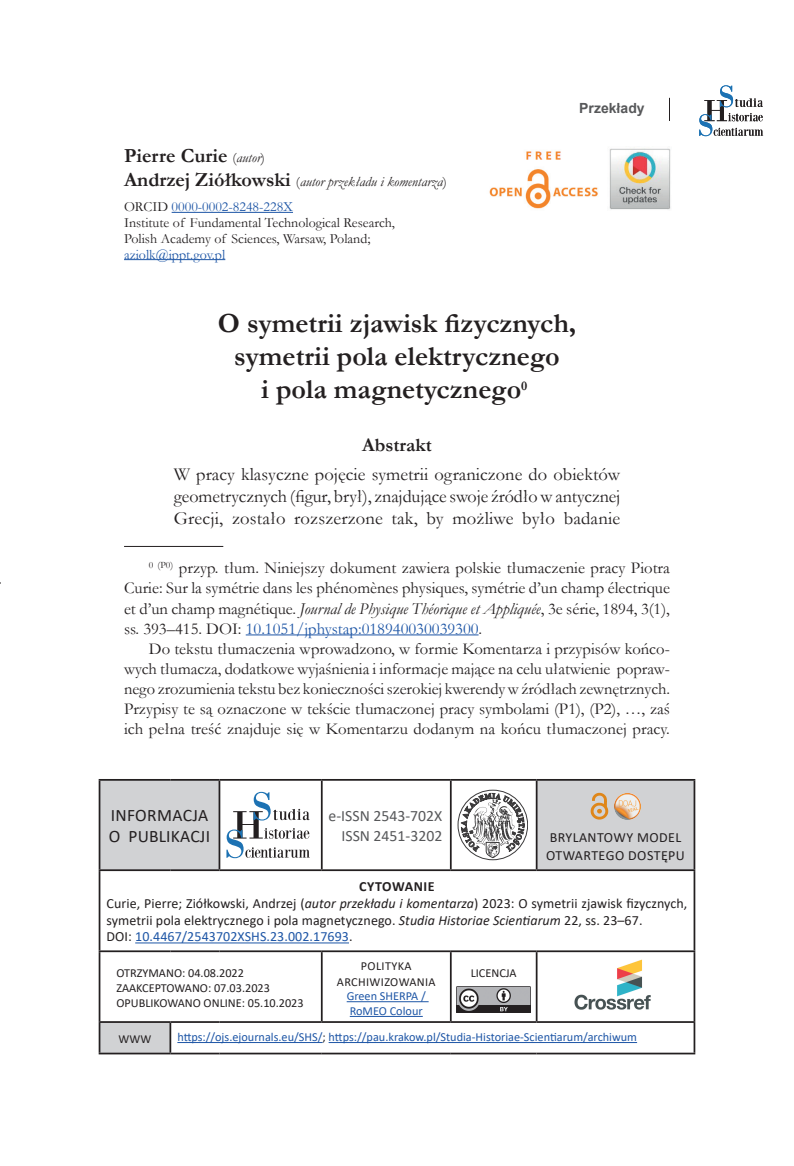
<style>
.page{position:relative;width:794px;height:1166px;background:#fff}
.page>*{position:absolute;margin:0;border:0;box-sizing:border-box;transform-origin:0 0}
.t1{font:700 28px/33.2px "Garamond";color:#231f20;text-align:center}
.t2{font:700 20.12px "Garamond";color:#231f20}
.t3{font:700 19.25px "Garamond";color:#231f20}
.t4{font:18.38px/21.9px "Garamond";letter-spacing:.01em;color:#231f20;text-align:justify}
.t5{font:17.5px/21px "Calibri";letter-spacing:.01em;color:#231f20}
.t6{font:16.62px/20.1px "Garamond";color:#231f20;text-align:justify}
.t7{font:15.75px/19.2px "Calibri";color:#57585a;text-align:right}
.t8{font:14px/16.8px "Calibri";letter-spacing:.005em;color:#231f20}
.t9{font:14px/15.8px "Garamond";color:#231f20}
.t10{font:italic 14px/25.7px "Garamond";color:#231f20}
.t11{font:14px/17.5px "Calibri";letter-spacing:.03em;color:#231f20}
.t12{font:14px "Garamond";color:#1e56a6}
.t13{font:700 14px "Arial";color:#57585a}
.t14{font:12.25px/14.7px "Calibri";color:#1e56a6}
.t15{font:12.25px/14.7px "Calibri";color:#231f20}
.t16{font:12.25px/15.2px "Calibri";letter-spacing:.03em;color:#231f20;text-align:center}
.s1{font-weight:400;font-size:14px}
.s2{font-weight:400;font-style:italic;font-size:14px}
.s3{font-weight:700;font-style:normal;font-size:20.12px}
.s4{font-style:normal}
.s5{font-style:normal;color:#1e56a6}
.s6{font-style:italic}
.s7{color:#1e56a6}
.s8{font-weight:700}
.s9{color:#231f20}
</style>
<div class="page">
<svg style="left:669px;top:98px;width:1px;height:23px"></svg>
<hr style="left:172px;top:212px;width:121px;height:1px;background:#1e56a6">
<hr style="left:124px;top:259px;width:101px;height:1px;background:#1e56a6">
<hr style="left:124px;top:546px;width:99px;height:1px;background:#231f20">
<hr style="left:246px;top:634px;width:232px;height:1px;background:#1e56a6">
<img style="left:609px;top:148px;width:62px;height:62px">
<img style="left:489px;top:151px;width:109px;height:58px">
<svg style="left:100px;top:781px;width:593px;height:271px"></svg>
<hr style="left:99px;top:779px;width:71px;height:2px;background:#231f20">
<hr style="left:99px;top:781px;width:1px;height:88px;background:#231f20">
<hr style="left:170px;top:779px;width:49px;height:2px;background:#231f20">
<hr style="left:219px;top:779px;width:103px;height:2px;background:#231f20">
<hr style="left:219px;top:781px;width:1px;height:88px;background:#231f20">
<hr style="left:322px;top:779px;width:129px;height:2px;background:#231f20">
<hr style="left:321px;top:781px;width:2px;height:88px;background:#231f20">
<hr style="left:451px;top:779px;width:85px;height:2px;background:#231f20">
<hr style="left:450px;top:781px;width:2px;height:88px;background:#231f20">
<hr style="left:536px;top:779px;width:159px;height:2px;background:#231f20">
<hr style="left:536px;top:781px;width:1px;height:88px;background:#231f20">
<hr style="left:693px;top:781px;width:2px;height:88px;background:#231f20">
<hr style="left:99px;top:869px;width:71px;height:2px;background:#231f20">
<hr style="left:99px;top:871px;width:1px;height:79px;background:#231f20">
<hr style="left:170px;top:869px;width:49px;height:2px;background:#231f20">
<hr style="left:219px;top:869px;width:103px;height:2px;background:#231f20">
<hr style="left:322px;top:869px;width:129px;height:2px;background:#231f20">
<hr style="left:451px;top:869px;width:85px;height:2px;background:#231f20">
<hr style="left:536px;top:869px;width:159px;height:2px;background:#231f20">
<hr style="left:693px;top:871px;width:2px;height:79px;background:#231f20">
<hr style="left:99px;top:950px;width:71px;height:2px;background:#231f20">
<hr style="left:99px;top:952px;width:1px;height:69px;background:#231f20">
<hr style="left:170px;top:950px;width:49px;height:2px;background:#231f20">
<hr style="left:219px;top:950px;width:103px;height:2px;background:#231f20">
<hr style="left:322px;top:950px;width:129px;height:2px;background:#231f20">
<hr style="left:321px;top:952px;width:2px;height:69px;background:#231f20">
<hr style="left:451px;top:950px;width:85px;height:2px;background:#231f20">
<hr style="left:450px;top:952px;width:2px;height:69px;background:#231f20">
<hr style="left:536px;top:950px;width:159px;height:2px;background:#231f20">
<hr style="left:536px;top:952px;width:1px;height:69px;background:#231f20">
<hr style="left:693px;top:952px;width:2px;height:69px;background:#231f20">
<hr style="left:99px;top:1021px;width:71px;height:2px;background:#231f20">
<svg style="left:99px;top:1023px;width:1px;height:29px"></svg>
<hr style="left:170px;top:1021px;width:49px;height:2px;background:#231f20">
<hr style="left:169px;top:1023px;width:2px;height:29px;background:#231f20">
<hr style="left:219px;top:1021px;width:103px;height:2px;background:#231f20">
<hr style="left:322px;top:1021px;width:129px;height:2px;background:#231f20">
<hr style="left:451px;top:1021px;width:85px;height:2px;background:#231f20">
<hr style="left:536px;top:1021px;width:159px;height:2px;background:#231f20">
<hr style="left:693px;top:1023px;width:2px;height:29px;background:#231f20">
<hr style="left:99px;top:1052px;width:71px;height:2px;background:#231f20">
<hr style="left:170px;top:1052px;width:49px;height:2px;background:#231f20">
<hr style="left:219px;top:1052px;width:103px;height:2px;background:#231f20">
<hr style="left:322px;top:1052px;width:129px;height:2px;background:#231f20">
<hr style="left:451px;top:1052px;width:85px;height:2px;background:#231f20">
<hr style="left:536px;top:1052px;width:159px;height:2px;background:#231f20">
<svg style="left:226px;top:792px;width:84px;height:66px"></svg>
<svg style="left:461px;top:790px;width:63px;height:68px"></svg>
<img style="left:590px;top:792px;width:18px;height:28px">
<img style="left:614px;top:793px;width:27px;height:27px">
<hr style="left:135px;top:942px;width:214px;height:1px;background:#1e56a6">
<hr style="left:347px;top:1001px;width:81px;height:1px;background:#1e56a6">
<hr style="left:350px;top:1016px;width:73px;height:1px;background:#1e56a6">
<img style="left:457px;top:987px;width:73px;height:25px">
<img style="left:573px;top:958px;width:79px;height:57px">
<hr style="left:177px;top:1042px;width:145px;height:1px;background:#1e56a6">
<hr style="left:329px;top:1042px;width:308px;height:1px;background:#1e56a6">
<svg style="left:699px;top:85px;width:64px;height:51px"></svg>
<p class="t2" style="left:124px;top:142px;width:142px">Pierre Curie <span class="s1">(</span><span class="s2">autor</span><span class="s1">)</span></p>
<p class="t10" style="left:124px;top:168px;width:324px"><span class="s3">Andrzej Ziółkowski</span> <span class="s4">(</span>autor przekładu i komentarza<span class="s4">)<br>ORCID</span> <span class="s5">0000-0002-8248-228X</span></p>
<p class="t9" style="left:124px;top:214px;width:272px">Institute of Fundamental Technological Research,<br>Polish Academy of Sciences, Warsaw, Poland;</p>
<p class="t12" style="left:124px;top:245px;width:103px">aziolk@ippt.gov.pl</p>
<p class="t13" style="left:579px;top:99px;width:67px">Przekłady</p>
<h1 class="t1" style="left:218px;top:306px;width:360px">O symetrii zjawisk fizycznych, symetrii pola elektrycznego<br>i pola magnetycznego<sup>0</sup></h1>
<p class="t3" style="left:362px;top:431px;width:71px">Abstrakt</p>
<p class="t4" style="left:174px;top:463px;width:448px">W pracy klasyczne pojęcie symetrii ograniczone do obiektów geometrycznych (figur, brył), znajdujące swoje źródło w antycznej Grecji, zostało rozszerzone tak, by możliwe było badanie</p>
<p class="t6" style="left:124px;top:557px;width:547px;text-indent:25px"><sup>0</sup> <sup>(P0)</sup> przyp. tłum. Niniejszy dokument zawiera polskie tłumaczenie pracy Piotra Curie: Sur la symétrie dans les phénomènes physiques, symétrie d’un champ électrique et d’un champ magnétique. <span class="s6">Journal de Physique Théorique et Appliquée</span>, 3e série, 1894, 3(1), ss. 393–415. DOI: <span class="s7">10.1051/jphystap:018940030039300</span>.</p>
<p class="t6" style="left:124px;top:638px;width:547px;text-indent:25px">Do tekstu tłumaczenia wprowadzono, w formie Komentarza i przypisów końco&shy;wych tłumacza, dodatkowe wyjaśnienia i informacje mające na celu ułatwienie popraw&shy;nego zrozumienia tekstu bez konieczności szerokiej kwerendy w źródłach zewnętrznych.<br>Przypisy te są oznaczone w tekście tłumaczonej pracy symbolami (P1), (P2), …, zaś ich pełna treść znajduje się w Komentarzu dodanym na końcu tłumaczonej pracy.</p>
<p class="t5" style="left:109px;top:804px;width:103px">INFORMACJA<br>O PUBLIKACJI</p>
<p class="t7" style="left:328px;top:806px;width:115px">e-ISSN 2543-702X<br>ISSN 2451-3202</p>
<p class="t11" style="left:546px;top:828px;width:140px">BRYLANTOWY MODEL<br>OTWARTEGO DOSTĘPU</p>
<p class="t8" style="left:107px;top:877px;width:582px;text-indent:253px"><span class="s8">CYTOWANIE<br></span>Curie, Pierre; Ziółkowski, Andrzej (<span class="s6">autor przekładu i komentarza</span>) 2023: O symetrii zjawisk fizycznych, symetrii pola elektrycznego i pola magnetycznego. <span class="s6">Studia Historiae Scientiarum</span> 22, ss. 23–67.<br>DOI: <span class="s7">10.4467/2543702XSHS.23.002.17693</span>.</p>
<p class="t15" style="left:116px;top:965px;width:189px">OTRZYMANO: 04.08.2022<br>ZAAKCEPTOWANO: 07.03.2023<br>OPUBLIKOWANO ONLINE: 05.10.2023</p>
<p class="t16" style="left:337px;top:958px;width:100px">POLITYKA<br>ARCHIWIZOWANIA</p>
<p class="t15" style="left:471px;top:965px;width:48px">LICENCJA</p>
<p class="t14" style="left:347px;top:988px;width:81px">Green SHERPA /<br>RoMEO Colour</p>
<p class="t15" style="left:119px;top:1031px;width:34px">WWW</p>
<p class="t14" style="left:177px;top:1029px;width:461px">https://ojs.ejournals.eu/SHS/<span class="s9">;</span> https://pau.krakow.pl/Studia-Historiae-Scientiarum/archiwum</p>
</div>
